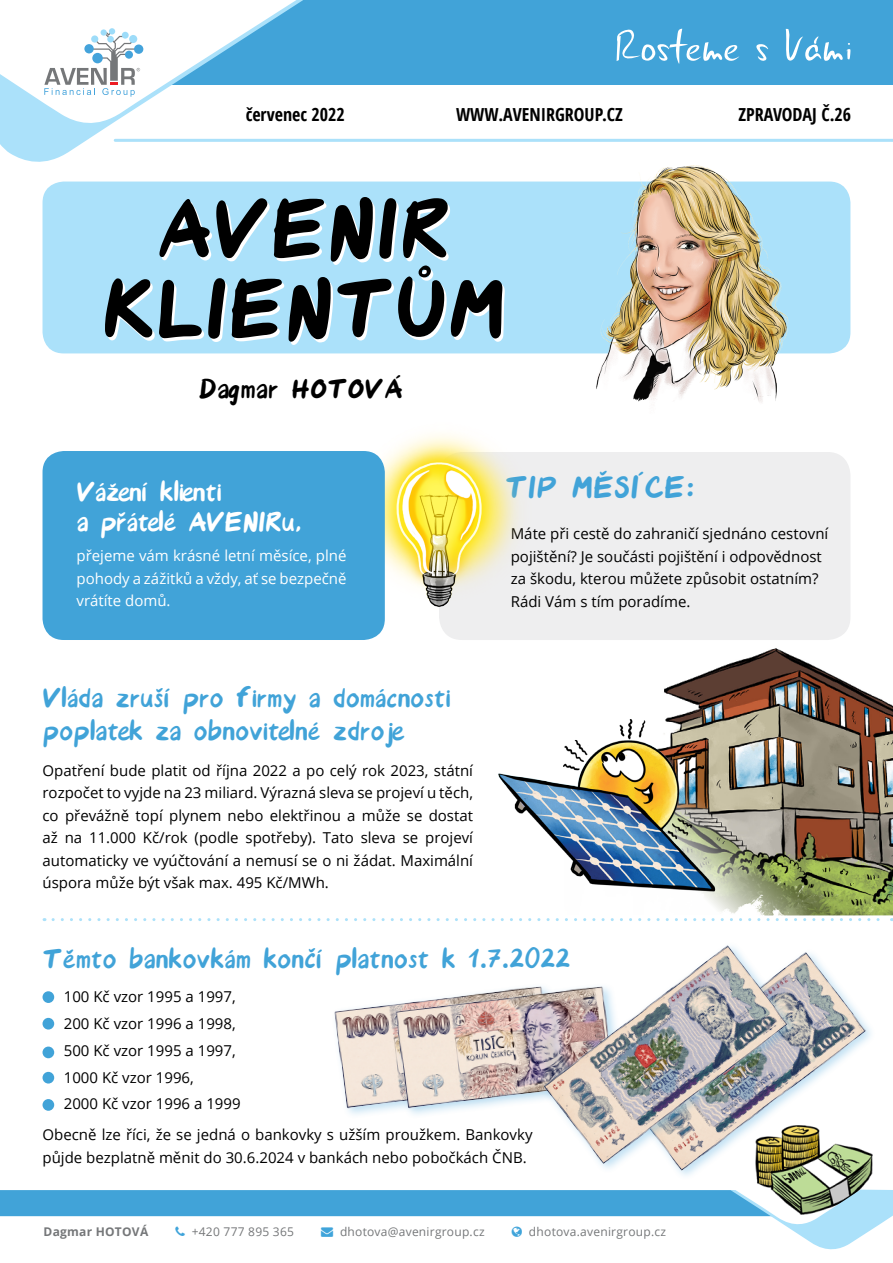
<style>
.page{position:relative;width:893px;height:1263px;background:#fff}
.page>*{position:absolute;margin:0;border:0;box-sizing:border-box;transform-origin:0 0}
.t1{font:108.6px/79.9px "Avenir Font";color:#000;text-align:center}
.t2{font:40.35px "Avenir Font";color:#41a3d8}
.t3{font:36px/33px "Avenir Font";letter-spacing:-.01em;color:#41a3d8}
.t4{font:36px "Avenir Font";letter-spacing:-.02em;color:#fff}
.t5{font:36px "Avenir Font";color:#000}
.t6{font:700 condensed 18px "Open Sans";color:#000}
.t7{font:15px/22.5px "Open Sans";color:#000}
.t8{font:15px/22.5px "Open Sans";color:#fff;text-align:justify}
.t9{font:12px "Open Sans";letter-spacing:.02em;color:#757779}
.t10{font:700 12px "Open Sans";letter-spacing:.02em;color:#757779}
.s1{color:#40a4da}
</style>
<div class="page">
<div style="left:22px;top:0;width:871px;height:85px;background:#41a3d8"></div>
<svg style="left:0;top:0;width:328px;height:162px"></svg>
<svg style="left:617px;top:29px;width:123px;height:35px"></svg>
<svg style="left:756px;top:44px;width:13px;height:17px"></svg>
<svg style="left:786px;top:29px;width:64px;height:32px"></svg>
<svg style="left:0;top:0;width:302px;height:129px"></svg>
<hr style="left:115px;top:139px;width:778px;height:3px;background:#abe1fa">
<div style="left:43px;top:182px;width:807px;height:171px;background:#abe1fa;border-radius:21px"></div>
<img style="left:757px;top:1181px;width:111px;height:8px">
<img style="left:664px;top:625px;width:229px;height:290px">
<div style="left:439px;top:452px;width:411px;height:188px;background:#eeeeef;border-radius:23px"></div>
<img style="left:368px;top:434px;width:150px;height:201px">
<div style="left:43px;top:451px;width:342px;height:189px;background:#41a3d8;border-radius:21px"></div>
<div style="left:43px;top:991px;width:11px;height:12px;background:#41a3d8;border-radius:50%"></div>
<div style="left:43px;top:1018px;width:11px;height:11px;background:#41a3d8;border-radius:50%"></div>
<div style="left:43px;top:1046px;width:11px;height:12px;background:#41a3d8;border-radius:50%"></div>
<div style="left:43px;top:1072px;width:11px;height:11px;background:#41a3d8;border-radius:50%"></div>
<div style="left:43px;top:1099px;width:11px;height:12px;background:#41a3d8;border-radius:50%"></div>
<svg style="left:53px;top:918px;width:839px;height:3px"></svg>
<img style="left:494px;top:699px;width:230px;height:222px">
<img style="left:334px;top:1005px;width:53px;height:109px">
<img style="left:387px;top:986px;width:152px;height:128px">
<div style="left:618px;top:947px;width:258px;height:234px;background:#44a3db;opacity:.33"></div>
<img style="left:618px;top:947px;width:255px;height:231px">
<div style="left:540px;top:940px;width:258px;height:234px;background:#44a3db;opacity:.33"></div>
<img style="left:539px;top:940px;width:256px;height:231px">
<img style="left:559px;top:165px;width:270px;height:238px">
<svg style="left:0;top:1189px;width:893px;height:61px"></svg>
<p class="t6" style="left:246px;top:101px;width:101px">červenec 2022</p>
<p class="t6" style="left:456px;top:101px;width:168px">WWW.AVENIRGROUP.CZ</p>
<p class="t6" style="left:738px;top:101px;width:114px">ZPRAVODAJ Č.26</p>
<h1 class="t1" style="left:102px;top:192px;width:405px">AVENIR<br>KLIENTŮM</h1>
<h3 class="t5" style="left:199px;top:374px;width:206px">Dagmar HOTOVÁ</h3>
<h3 class="t4" style="left:77px;top:477px;width:147px">Vážení klienti</h3>
<h2 class="t2" style="left:505px;top:470px;width:192px">TIP MĚSÍCE:</h2>
<h3 class="t4" style="left:77px;top:507px;width:227px">a přátelé AVENIRu,</h3>
<p class="t8" style="left:77px;top:544px;width:272px">přejeme vám krásné letní měsíce, plné pohody a zážitků a vždy, ať se bezpečně vrátíte domů.</p>
<p class="t7" style="left:511px;top:522px;width:319px">Máte při cestě do zahraničí sjednáno cestovní pojištění? Je součásti pojištění i odpovědnost za škodu, kterou můžete způsobit ostatním?<br>Rádi Vám s tím poradíme.</p>
<h3 class="t3" style="left:43px;top:683px;width:410px">Vláda zruší pro firmy a domácnosti poplatek za obnovitelné zdroje</h3>
<p class="t7" style="left:43px;top:759px;width:432px;text-align:justify">Opatření bude platit od října 2022 a po celý rok 2023, státní rozpočet to vyjde na 23 miliard. Výrazná sleva se projeví u těch, co převážně topí plynem nebo elektřinou a může se dostat až na 11.000 Kč/rok (podle spotřeby). Tato sleva se projeví automaticky ve vyúčtování a nemusí se o ni žádat. Maximální úspora může být však max. 495 Kč/MWh.</p>
<h3 class="t3" style="left:43px;top:943px;width:530px">Těmto bankovkám končí platnost k 1.7.2022</h3>
<p class="t7" style="left:64px;top:983px;width:178px;line-height:26.7px">100 Kč vzor 1995 a 1997,<br>200 Kč vzor 1996 a 1998,<br>500 Kč vzor 1995 a 1997,<br>1000 Kč vzor 1996,<br>2000 Kč vzor 1996 a 1999</p>
<p class="t7" style="left:43px;top:1123px;width:492px">Obecně lze říci, že se jedná o bankovky s užším proužkem. Bankovky půjde bezplatně měnit do 30.6.2024 v bankách nebo pobočkách ČNB.</p>
<p class="t10" style="left:44px;top:1223px;width:106px">Dagmar HOTOVÁ</p>
<p class="t9" style="left:192px;top:1223px;width:104px">+420 777 895 365</p>
<p class="t9" style="left:321px;top:1223px;width:165px"><span class="s1">→</span> dhotova@avenirgroup.cz</p>
<p class="t9" style="left:529px;top:1223px;width:139px">dhotova.avenirgroup.cz</p>
</div>
